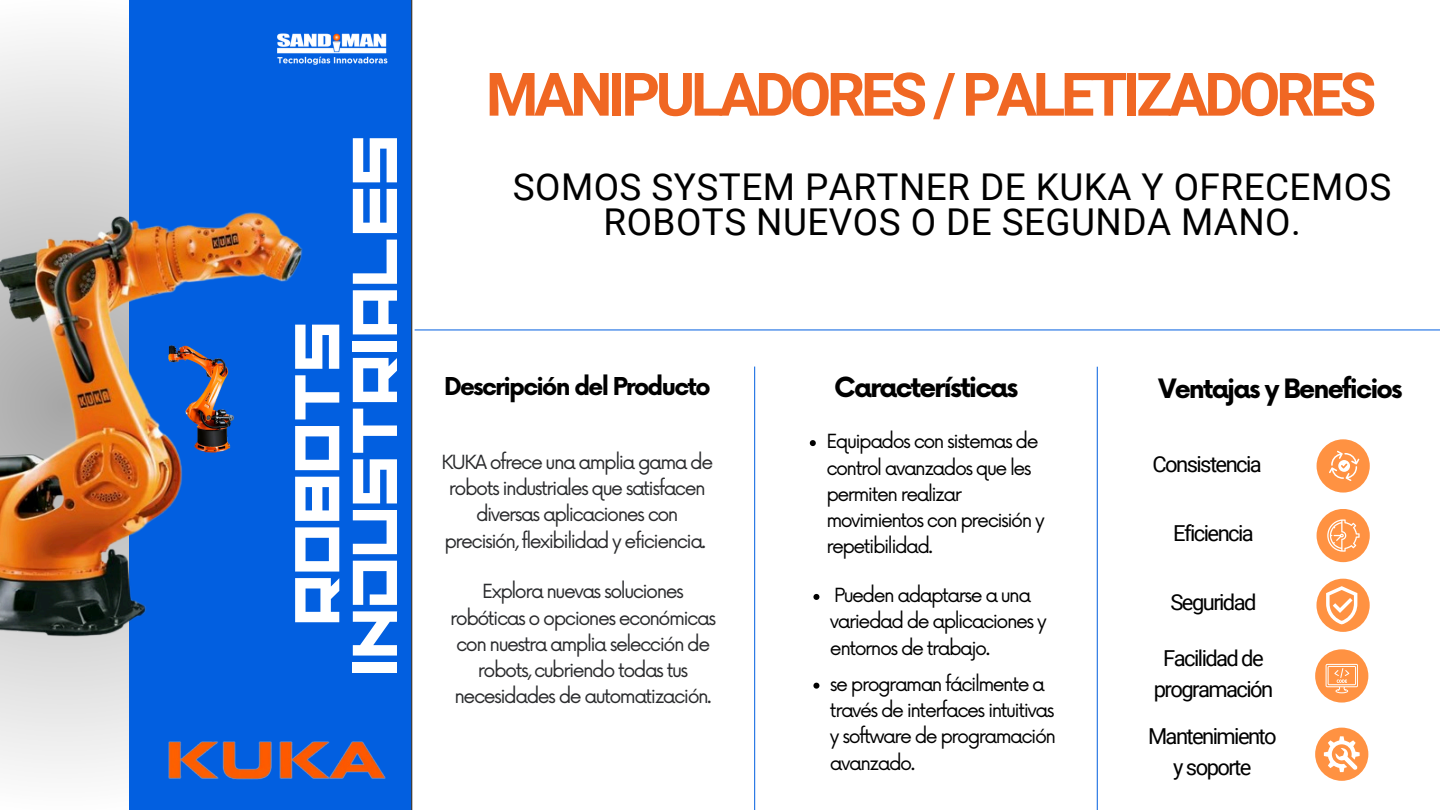
<style>
.page{position:relative;width:1440px;height:810px;background:#fff}
.page>*{position:absolute;margin:0;border:0;box-sizing:border-box;transform-origin:0 0}
.t1{font:67.5px "Adriana";color:#fff}
.t2{font:700 60px "Roboto";letter-spacing:-.07em;color:#f06723}
.t3{font:37px/35.2px "Roboto";letter-spacing:.01em;color:#000;text-align:center}
.t4{font:700 27px "Now";letter-spacing:-.07em;color:#000}
.t5{font:700 26px "Now";letter-spacing:-.07em;color:#000}
.t6{font:700 24px "Now";letter-spacing:-.07em;color:#000}
.t7{font:22px/30.8px "Roboto";letter-spacing:-.07em;color:#000;text-align:center}
.t8{font:19px/26.2px "Now";letter-spacing:-.08em;color:#2a2b2d;text-align:center}
.t9{font:19px/26.2px "Now";letter-spacing:-.08em;color:#000}
</style>
<div class="page">
<div style="left:0;top:0;width:411px;height:810px;background:#025fe0"></div>
<hr style="left:411px;top:0;width:1px;height:810px;background:#000">
<svg style="left:0;top:0;width:128px;height:810px"></svg>
<img style="left:0;top:192px;width:303px;height:452px">
<img style="left:160px;top:340px;width:90px;height:117px">
<img style="left:168px;top:741px;width:218px;height:39px">
<img style="left:277px;top:33px;width:111px;height:32px">
<hr style="left:754px;top:367px;width:1px;height:443px;background:#025fe0">
<hr style="left:1097px;top:367px;width:1px;height:443px;background:#025fe0">
<hr style="left:415px;top:330px;width:1025px;height:1px;background:#025fe0">
<div style="left:1317px;top:439px;width:53px;height:54px;background:#ff9242;border-radius:50%"></div>
<div style="left:1317px;top:509px;width:53px;height:53px;background:#ff9242;border-radius:50%"></div>
<div style="left:1316px;top:579px;width:54px;height:53px;background:#ff9242;border-radius:50%"></div>
<div style="left:1315px;top:649px;width:53px;height:54px;background:#ff9242;border-radius:50%"></div>
<div style="left:1315px;top:728px;width:53px;height:53px;background:#ff9242;border-radius:50%"></div>
<svg style="left:1326px;top:664px;width:32px;height:29px"></svg>
<svg style="left:1324px;top:736px;width:36px;height:36px"></svg>
<svg style="left:1326px;top:586px;width:31px;height:38px"></svg>
<svg style="left:1327px;top:519px;width:33px;height:33px"></svg>
<svg style="left:1329px;top:451px;width:30px;height:30px"></svg>
<svg style="left:810px;top:440px;width:6px;height:6px"></svg>
<svg style="left:813px;top:594px;width:6px;height:6px"></svg>
<svg style="left:813px;top:683px;width:6px;height:6px"></svg>
<h2 class="t1" style="left:273px;top:626px;width:306px;rotate:-90deg">ROBOTS</h2>
<p class="t1" style="left:331px;top:676px;width:542px;rotate:-90deg">INDUSTRIALES</p>
<h3 class="t2" style="left:486px;top:60px;width:892px">MANIPULADORES / PALETIZADORES</h3>
<h1 class="t3" style="left:513px;top:170px;width:880px">SOMOS SYSTEM PARTNER DE KUKA Y OFRECEMOS<br>ROBOTS NUEVOS O DE SEGUNDA MANO.</h1>
<p class="t6" style="left:444px;top:374px;width:268px">Descripción del Producto</p>
<p class="t4" style="left:834px;top:373px;width:185px">Características</p>
<p class="t5" style="left:1159px;top:374px;width:246px">Ventajas y Beneficios</p>
<h5 class="t8" style="left:441px;top:450px;width:274px">KUKA ofrece una amplia gama de robots industriales que satisfacen diversas aplicaciones con precisión, flexibilidad y eficiencia.</h5>
<p class="t9" style="left:826px;top:429px;width:220px">Equipados con sistemas de control avanzados que les permiten realizar movimientos con precisión y repetibilidad.</p>
<p class="t8" style="left:450px;top:579px;width:267px">Explora nuevas soluciones robóticas o opciones económicas con nuestra amplia selección de robots, cubriendo todas tus necesidades de automatización.</p>
<h4 class="t9" style="left:830px;top:583px;width:218px">Pueden adaptarse a una variedad de aplicaciones y entornos de trabajo.</h4>
<p class="t9" style="left:830px;top:672px;width:228px">se programan fácilmente a través de interfaces intuitivas y software de programación avanzado.</p>
<h6 class="t7" style="left:1152px;top:449px;width:111px">Consistencia</h6>
<p class="t7" style="left:1173px;top:518px;width:82px">Eficiencia</p>
<h6 class="t7" style="left:1171px;top:587px;width:88px">Seguridad</h6>
<p class="t7" style="left:1154px;top:643px;width:121px">Facilidad de programación</p>
<h6 class="t7" style="left:1148px;top:721px;width:130px">Mantenimiento y soporte</h6>
</div>
